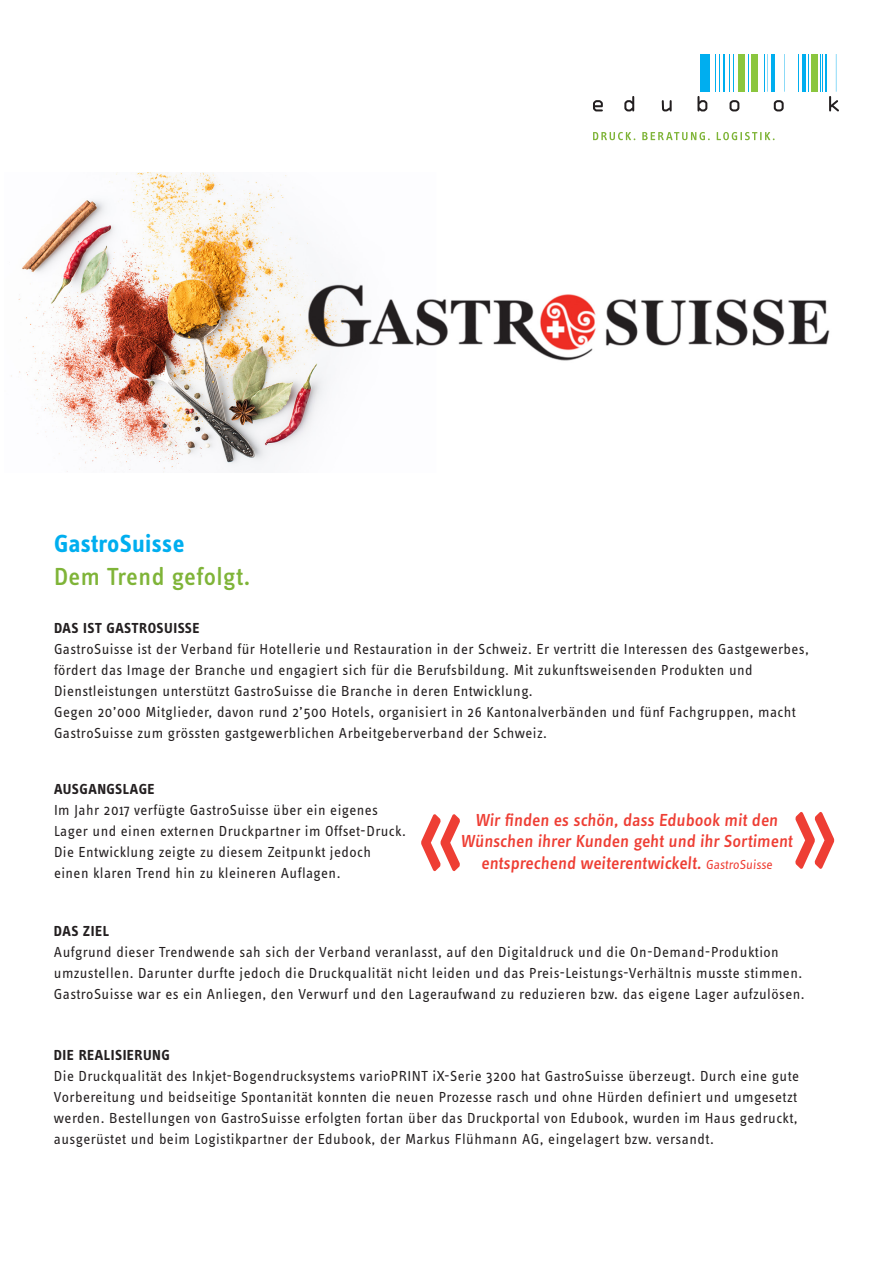
<style>
.page{position:relative;width:893px;height:1263px;background:#fff}
.page>*{position:absolute;margin:0;border:0;box-sizing:border-box;transform-origin:0 0}
.t1{font:500 132.3px "Info Text OT";color:#ee3e34;scale:.68 1}
.t2{font:500 25.5px "Info Text OT";letter-spacing:.02em;color:#7fb438}
.t3{font:700 25.5px "Info Text OT";color:#00aeef}
.t4{font:500 18px/21.6px "Info Text OT";color:#ee3e34;text-align:center}
.t5{font:15px/21px "Info Text OT";letter-spacing:.03em;color:#231f20}
.t6{font:700 15px "Info Text OT";letter-spacing:.03em;color:#231f20}
.s1{font-weight:400;font-size:13.5px}
</style>
<div class="page">
<svg style="left:593px;top:132px;width:42px;height:8px"></svg>
<svg style="left:642px;top:132px;width:68px;height:8px"></svg>
<svg style="left:717px;top:132px;width:58px;height:8px"></svg>
<svg style="left:593px;top:100px;width:10px;height:11px"></svg>
<svg style="left:624px;top:96px;width:10px;height:15px"></svg>
<svg style="left:662px;top:100px;width:10px;height:11px"></svg>
<svg style="left:697px;top:96px;width:10px;height:15px"></svg>
<svg style="left:729px;top:100px;width:10px;height:11px"></svg>
<svg style="left:774px;top:100px;width:10px;height:11px"></svg>
<svg style="left:829px;top:96px;width:10px;height:15px"></svg>
<hr style="left:719px;top:54px;width:1px;height:38px;background:#00aeef">
<div style="left:738px;top:54px;width:6px;height:38px;background:#8bc63e"></div>
<hr style="left:772px;top:54px;width:3px;height:38px;background:#00aeef">
<hr style="left:802px;top:54px;width:3px;height:38px;background:#00aeef">
<div style="left:811px;top:54px;width:6px;height:38px;background:#8bc63e"></div>
<div style="left:700px;top:54px;width:9px;height:38px;background:#00aeef"></div>
<div style="left:751px;top:54px;width:6px;height:38px;background:#8bc63e"></div>
<hr style="left:784px;top:54px;width:1px;height:38px;background:#00aeef">
<hr style="left:836px;top:54px;width:1px;height:38px;background:#00aeef">
<hr style="left:767px;top:54px;width:1px;height:38px;background:#00aeef">
<hr style="left:723px;top:54px;width:2px;height:38px;background:#00aeef">
<hr style="left:825px;top:54px;width:2px;height:38px;background:#00aeef">
<hr style="left:729px;top:54px;width:1px;height:38px;background:#00aeef">
<hr style="left:764px;top:54px;width:1px;height:38px;background:#00aeef">
<hr style="left:808px;top:54px;width:1px;height:38px;background:#00aeef">
<hr style="left:822px;top:54px;width:1px;height:38px;background:#00aeef">
<hr style="left:733px;top:54px;width:1px;height:38px;background:#00aeef">
<hr style="left:716px;top:54px;width:1px;height:38px;background:#00aeef">
<hr style="left:820px;top:54px;width:1px;height:38px;background:#00aeef">
<hr style="left:798px;top:54px;width:1px;height:38px;background:#00aeef">
<hr style="left:748px;top:54px;width:1px;height:38px;background:#00aeef">
<img style="left:11px;top:172px;width:819px;height:300px">
<h2 class="t3" style="left:54px;top:528px;width:132px">GastroSuisse</h2>
<h2 class="t2" style="left:54px;top:561px;width:198px">Dem Trend gefolgt.</h2>
<p class="t6" style="left:54px;top:618px;width:147px">DAS IST GASTROSUISSE</p>
<p class="t5" style="left:54px;top:638px;width:756px">GastroSuisse ist der Verband für Hotellerie und Restauration in der Schweiz. Er vertritt die Interessen des Gastgewerbes, fördert das Image der Branche und engagiert sich für die Berufsbildung. Mit zukunftsweisenden Produkten und Dienstleistungen unterstützt GastroSuisse die Branche in deren Entwicklung.<br>Gegen 20’000 Mitglieder, davon rund 2’500 Hotels, organisiert in 26 Kantonalverbänden und fünf Fachgruppen, macht GastroSuisse zum grössten gastgewerblichen Arbeitgeberverband der Schweiz.</p>
<p class="t6" style="left:54px;top:780px;width:102px">AUSGANGSLAGE</p>
<p class="t5" style="left:54px;top:799px;width:353px">Im Jahr 2017 verfügte GastroSuisse über ein eigenes Lager und einen externen Druckpartner im Offset-Druck.<br>Die Entwicklung zeigte zu diesem Zeitpunkt jedoch einen klaren Trend hin zu kleineren Auflagen.</p>
<h1 class="t1" style="left:839px;top:931px;width:73px;rotate:-180deg">«</h1>
<p class="t4" style="left:461px;top:809px;width:335px">Wir finden es schön, dass Edubook mit den<br>Wünschen ihrer Kunden geht und ihr Sortiment</p>
<h1 class="t1" style="left:416px;top:752px;width:73px">«</h1>
<p class="t4" style="left:481px;top:852px;width:294px">entsprechend weiterentwickelt. <span class="s1">GastroSuisse</span></p>
<p class="t6" style="left:54px;top:922px;width:57px">DAS ZIEL</p>
<p class="t5" style="left:54px;top:941px;width:752px">Aufgrund dieser Trendwende sah sich der Verband veranlasst, auf den Digitaldruck und die On-Demand-Produktion umzustellen. Darunter durfte jedoch die Druckqualität nicht leiden und das Preis-Leistungs-Verhältnis musste stimmen.<br>GastroSuisse war es ein Anliegen, den Verwurf und den Lageraufwand zu reduzieren bzw. das eigene Lager aufzulösen.</p>
<p class="t6" style="left:54px;top:1046px;width:117px">DIE REALISIERUNG</p>
<p class="t5" style="left:54px;top:1065px;width:747px;text-align:justify">Die Druckqualität des Inkjet-Bogendrucksystems varioPRINT iX-Serie 3200 hat GastroSuisse überzeugt. Durch eine gute Vorbereitung und beidseitige Spontanität konnten die neuen Prozesse rasch und ohne Hürden definiert und umgesetzt werden. Bestellungen von GastroSuisse erfolgten fortan über das Druckportal von Edubook, wurden im Haus gedruckt, ausgerüstet und beim Logistikpartner der Edubook, der Markus Flühmann AG, eingelagert bzw. versandt.</p>
</div>
